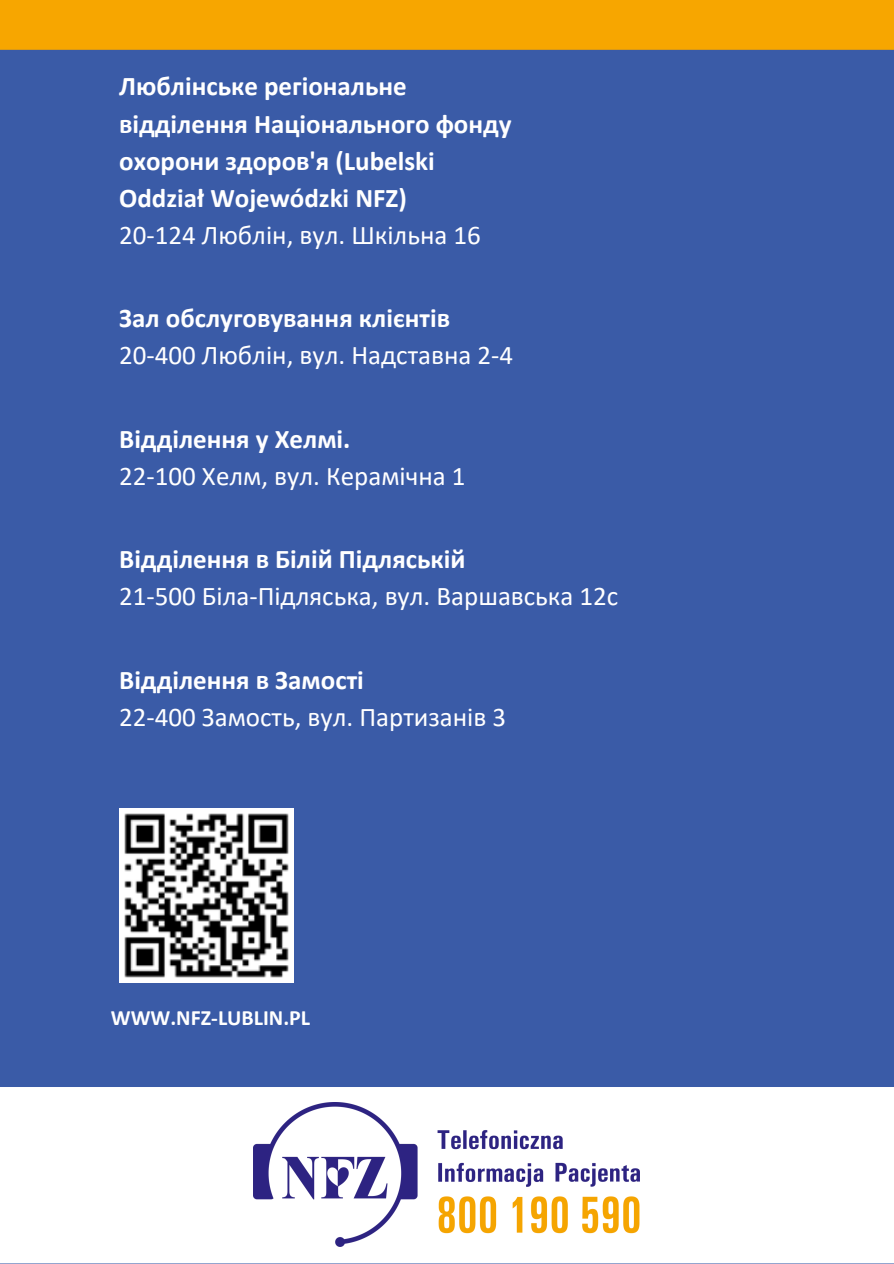
<style>
.page{position:relative;width:894px;height:1264px;background:#fff}
.page>*{position:absolute;margin:0;border:0;box-sizing:border-box;transform-origin:0 0}
.t1{font:27px/37.2px "Calibri";color:#fff}
.t2{font:700 27px/37.2px "Calibri";color:#fff}
.t3{font:700 21.9px "Calibri";color:#fff}
.s1{font-weight:400}
.s2{font-weight:700}
</style>
<div class="page">
<div style="left:0;top:0;width:893px;height:1263px;background:#3a5ba7"></div>
<div style="left:0;top:0;width:893px;height:50px;background:#f7a600"></div>
<div style="left:0;top:1087px;width:893px;height:176px;background:#fff"></div>
<img style="left:119px;top:808px;width:175px;height:174px">
<img style="left:254px;top:1102px;width:385px;height:144px">
<h1 class="t2" style="left:119px;top:70px;width:394px">Люблінське регіональне відділення Національного фонду охорони здоров'я (Lubelski<br>Oddział Wojewódzki NFZ)<br><span class="s1">20-124 Люблін, вул. Шкільна 16</span></h1>
<h1 class="t1" style="left:119px;top:301px;width:395px"><span class="s2">Зал обслуговування клієнтів<br></span>20-400 Люблін, вул. Надставна 2-4</h1>
<h1 class="t1" style="left:119px;top:422px;width:348px"><span class="s2">Відділення у Хелмі.<br></span>22-100 Хелм, вул. Керамічна 1</h1>
<p class="t1" style="left:119px;top:543px;width:500px"><span class="s2">Відділення в Білій Підляській<br></span>21-500 Біла-Підляська, вул. Варшавська 12c</p>
<p class="t1" style="left:119px;top:663px;width:388px"><span class="s2">Відділення в Замості<br></span>22-400 Замость, вул. Партизанів 3</p>
<p class="t3" style="left:111px;top:1008px;width:201px">WWW.NFZ-LUBLIN.PL</p>
</div>
